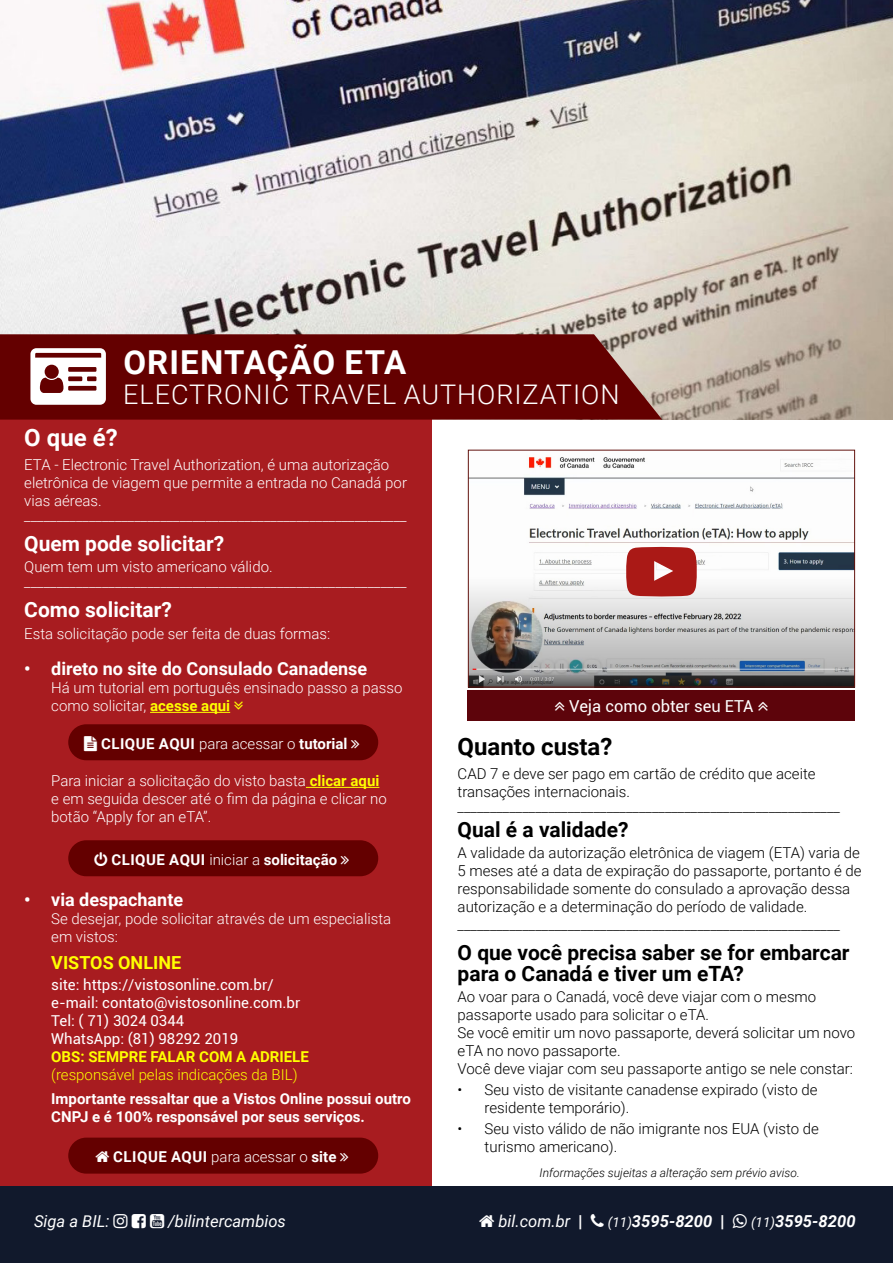
<style>
.page{position:relative;width:893px;height:1263px;background:#fff}
.page>*{position:absolute;margin:0;border:0;box-sizing:border-box;transform-origin:0 0}
.t1{font:700 33px "Roboto";letter-spacing:.035em;color:#fff}
.t2{font:300 27px "Roboto";letter-spacing:.035em;color:#fff}
.t3{font:700 24px "Roboto";color:#000}
.t4{font:700 24px "Roboto";color:#fff}
.t5{font:700 21px/21px "Roboto";color:#000}
.t6{font:700 21px "Roboto";color:#fff}
.t7{font:700 18px "Roboto";color:#fff}
.t8{font:700 18px "Roboto";color:#ff0}
.t9{font:italic 16.5px "Roboto";color:#fff}
.t10{font:italic 700 16.5px "Roboto";color:#fff}
.t11{font:16.5px "Roboto";color:#fff}
.t12{font:300 15px/18px "Roboto";color:#000}
.t13{font:300 15px/18px "Roboto";color:#fff}
.t14{font:15px/18px "Roboto";color:#fff}
.t15{font:700 15px/18px "Roboto";color:#fff}
.t16{font:700 15px "Roboto";letter-spacing:.025em;color:#fff}
.t17{font:700 15px "Roboto";letter-spacing:.035em;color:#fff}
.t18{font:italic 300 12px "Roboto";color:#000}
.s1{font-weight:700;color:#ff0}
.s2{font-weight:300}
.s3{font-weight:300;color:#ff0}
.s4{font-style:normal}
.s5{font-weight:400;font-size:13.5px}
.s6{font-weight:400;font-style:normal}
</style>
<div class="page">
<img style="left:470px;top:456px;width:383px;height:229px">
<div style="left:468px;top:450px;width:387px;height:237px;border:1px solid #63130e"></div>
<img style="left:0;top:0;width:893px;height:419px">
<div style="left:0;top:417px;width:431px;height:846px;background:#a81c20"></div>
<hr style="left:150px;top:712px;width:80px;height:1px;background:#ff0">
<hr style="left:306px;top:787px;width:73px;height:1px;background:#ff0">
<div style="left:68px;top:724px;width:310px;height:36px;background:#640000;border-radius:18px"></div>
<svg style="left:0;top:334px;width:662px;height:86px;background:#6a0b0a"></svg>
<div style="left:0;top:1187px;width:893px;height:76px;background:#11192c"></div>
<div style="left:468px;top:690px;width:387px;height:31px;background:#5d040b"></div>
<div style="left:68px;top:840px;width:310px;height:36px;background:#640000;border-radius:18px"></div>
<div style="left:68px;top:1137px;width:310px;height:36px;background:#640000;border-radius:18px"></div>
<div style="left:30px;top:348px;width:76px;height:57px;background:#640000"></div>
<svg style="left:626px;top:547px;width:71px;height:49px"></svg>
<p class="t1" style="left:123px;top:339px;width:285px">ORIENTAÇÃO ETA</p>
<p class="t2" style="left:123px;top:375px;width:498px">ELECTRONIC TRAVEL AUTHORIZATION</p>
<p class="t4" style="left:24px;top:420px;width:95px">O que é?</p>
<p class="t13" style="left:24px;top:455px;width:384px">ETA - Electronic Travel Authorization, é uma autorização eletrônica de viagem que permite a entrada no Canadá por vias aéreas.</p>
<p class="t13" style="left:24px;top:506px;width:384px">___________________________________________________________</p>
<p class="t6" style="left:24px;top:529px;width:201px">Quem pode solicitar?</p>
<p class="t13" style="left:24px;top:558px;width:384px;line-height:15px">Quem tem um visto americano válido. ___________________________________________________________</p>
<p class="t6" style="left:24px;top:595px;width:149px">Como solicitar?</p>
<p class="t13" style="left:24px;top:624px;width:308px">Esta solicitação pode ser feita de duas formas:</p>
<p class="t7" style="left:24px;top:656px;width:345px">• direto no site do Consulado Canadense</p>
<p class="t13" style="left:51px;top:678px;width:353px">Há um tutorial em português ensinado passo a passo como solicitar, <span class="s1">acesse aqui</span></p>
<p class="t16" style="left:101px;top:733px;width:248px">CLIQUE AQUI <span class="s2">para acessar o</span> tutorial</p>
<p class="t13" style="left:51px;top:771px;width:337px">Para iniciar a solicitação do visto basta <span class="s1">clicar aqui </span>e em seguida descer até o fim da página e clicar no botão “Apply for an eTA”.</p>
<p class="t15" style="left:111px;top:850px;width:227px">CLIQUE AQUI <span class="s2">iniciar a</span> solicitação</p>
<p class="t7" style="left:24px;top:887px;width:160px">• via despachante</p>
<p class="t13" style="left:51px;top:909px;width:341px">Se desejar, pode solicitar através de um especialista em vistos:</p>
<p class="t8" style="left:51px;top:950px;width:131px">VISTOS ONLINE</p>
<p class="t14" style="left:51px;top:975px;width:259px">site: https://vistosonline.com.br/ e-mail: contato@vistosonline.com.br<br>Tel: ( 71) 3024 0344<br>WhatsApp: (81) 98292 2019<br><span class="s1">OBS: SEMPRE FALAR COM A ADRIELE </span><span class="s3">(responsável pelas indicações da BIL)</span></p>
<p class="t15" style="left:51px;top:1089px;width:361px">Importante ressaltar que a Vistos Online possui outro<br>CNPJ e é 100% responsável por seus serviços.</p>
<p class="t17" style="left:113px;top:1146px;width:225px">CLIQUE AQUI <span class="s2">para acessar o</span> site</p>
<p class="t11" style="left:569px;top:695px;width:186px">Veja como obter seu ETA</p>
<p class="t3" style="left:458px;top:729px;width:156px">Quanto custa?</p>
<p class="t12" style="left:458px;top:764px;width:359px">CAD 7 e deve ser pago em cartão de crédito que aceite transações internacionais.</p>
<p class="t12" style="left:458px;top:797px;width:384px">___________________________________________________________</p>
<p class="t5" style="left:458px;top:818px;width:172px">Qual é a validade?</p>
<p class="t12" style="left:458px;top:843px;width:406px">A validade da autorização eletrônica de viagem (ETA) varia de 5 meses até a data de expiração do passaporte, portanto é de responsabilidade somente do consulado a aprovação dessa autorização e a determinação do período de validade.</p>
<p class="t12" style="left:458px;top:915px;width:384px">___________________________________________________________</p>
<p class="t5" style="left:458px;top:941px;width:393px">O que você precisa saber se for embarcar para o Canadá e tiver um eTA?</p>
<p class="t12" style="left:458px;top:987px;width:360px">Ao voar para o Canadá, você deve viajar com o mesmo passaporte usado para solicitar o eTA.</p>
<p class="t12" style="left:458px;top:1023px;width:399px">Se você emitir um novo passaporte, deverá solicitar um novo eTA no novo passaporte.</p>
<p class="t12" style="left:458px;top:1059px;width:397px">Você deve viajar com seu passaporte antigo se nele constar:</p>
<p class="t12" style="left:485px;top:1080px;width:334px;text-indent:-27px">• Seu visto de visitante canadense expirado (visto de residente temporário).</p>
<p class="t12" style="left:485px;top:1119px;width:336px;text-indent:-27px">• Seu visto válido de não imigrante nos EUA (visto de turismo americano).</p>
<p class="t18" style="left:540px;top:1164px;width:262px">Informações sujeitas a alteração sem prévio aviso.</p>
<p class="t9" style="left:34px;top:1209px;width:77px">Siga a BIL:</p>
<p class="t9" style="left:168px;top:1209px;width:119px">/bilintercambios</p>
<p class="t9" style="left:498px;top:1209px;width:86px">bil.com.br <span class="s4">|</span></p>
<p class="t10" style="left:608px;top:1209px;width:118px"><span class="s5">(11)</span>3595-8200 <span class="s6">|</span></p>
<p class="t10" style="left:751px;top:1209px;width:106px"><span class="s5">(11)</span>3595-8200</p>
</div>
